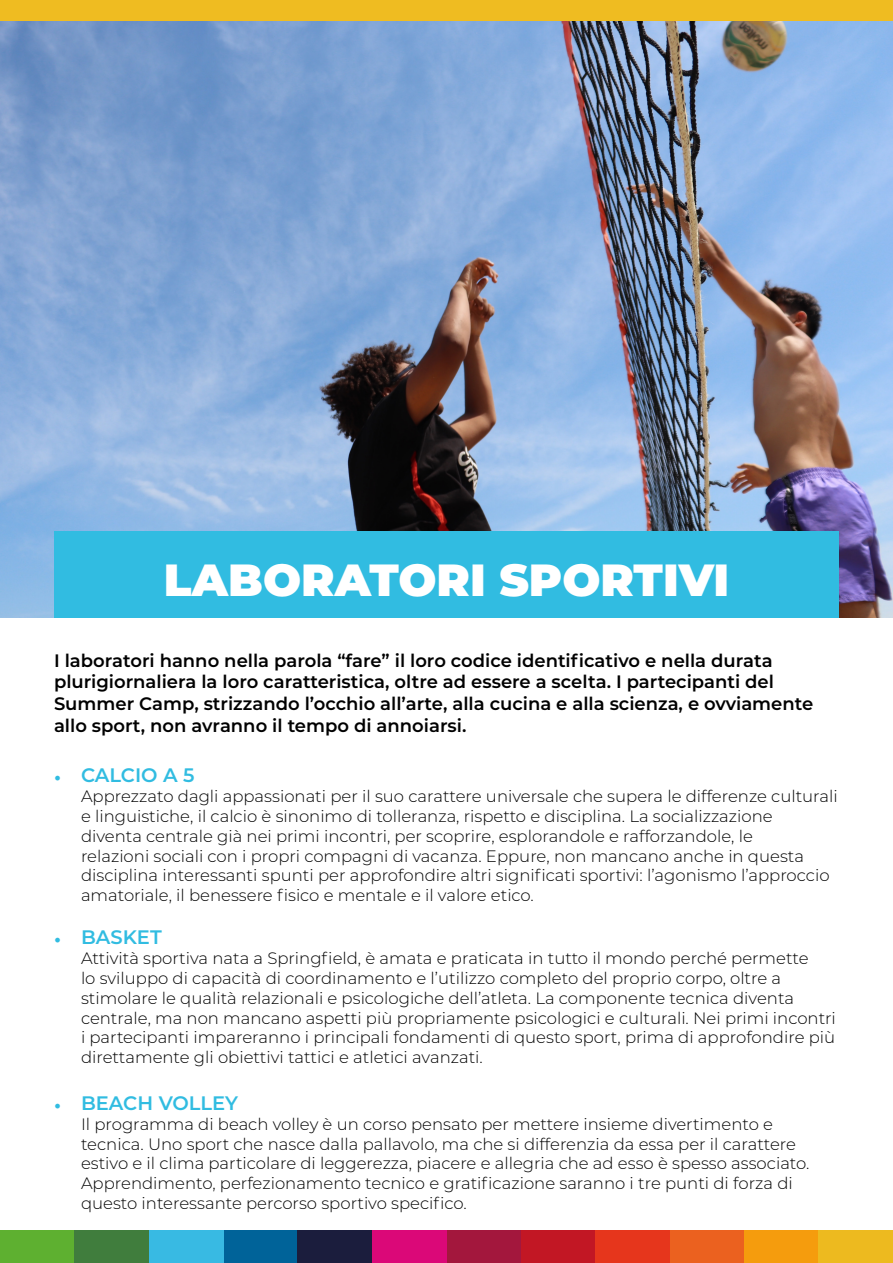
<style>
.page{position:relative;width:893px;height:1263px;background:#fff}
.page>*{position:absolute;margin:0;border:0;box-sizing:border-box;transform-origin:0 0}
.t1{font:900 45px "Montserrat";color:#fff}
.t2{font:600 19.5px "Montserrat";color:#31bce1}
.t3{font:600 18px/21.6px "Montserrat";color:#000}
.t4{font:300 16.5px/19.8px "Montserrat";color:#000}
.s1{font-family:"Minion Pro";font-weight:400;font-size:18px}
</style>
<div class="page">
<div style="left:0;top:0;width:893px;height:21px;background:#efbc21"></div>
<div style="left:446px;top:1230px;width:75px;height:33px;background:#a3173d"></div>
<div style="left:0;top:1230px;width:74px;height:33px;background:#5eb030"></div>
<div style="left:670px;top:1230px;width:74px;height:33px;background:#eb611f"></div>
<div style="left:223px;top:1230px;width:75px;height:33px;background:#006399"></div>
<div style="left:521px;top:1230px;width:74px;height:33px;background:#c21724"></div>
<div style="left:74px;top:1230px;width:75px;height:33px;background:#407d3d"></div>
<div style="left:744px;top:1230px;width:75px;height:33px;background:#f59c0d"></div>
<div style="left:298px;top:1230px;width:74px;height:33px;background:#1b1d3d"></div>
<div style="left:595px;top:1230px;width:75px;height:33px;background:#e6361c"></div>
<div style="left:149px;top:1230px;width:74px;height:33px;background:#38bae3"></div>
<div style="left:819px;top:1230px;width:74px;height:33px;background:#edba1f"></div>
<div style="left:372px;top:1230px;width:74px;height:33px;background:#db0878"></div>
<img style="left:0;top:21px;width:893px;height:596px">
<div style="left:54px;top:531px;width:785px;height:86px;background:#31bce1"></div>
<h1 class="t1" style="left:164px;top:546px;width:567px">LABORATORI SPORTIVI</h1>
<p class="t3" style="left:54px;top:649px;width:761px">I laboratori hanno nella parola “fare” il loro codice identificativo e nella durata plurigiornaliera la loro caratteristica, oltre ad essere a scelta. I partecipanti del Summer Camp, strizzando l’occhio all’arte, alla cucina e alla scienza, e ovviamente allo sport, non avranno il tempo di annoiarsi.</p>
<p class="t2" style="left:54px;top:761px;width:142px"><span class="s1">•</span> CALCIO A 5</p>
<p class="t4" style="left:81px;top:786px;width:758px">Apprezzato dagli appassionati per il suo carattere universale che supera le differenze culturali e linguistiche, il calcio è sinonimo di tolleranza, rispetto e disciplina. La socializzazione diventa centrale già nei primi incontri, per scoprire, esplorandole e rafforzandole, le<br>relazioni sociali con i propri compagni di vacanza. Eppure, non mancano anche in questa disciplina interessanti spunti per approfondire altri significati sportivi: l’agonismo l’approccio amatoriale, il benessere fisico e mentale e il valore etico.</p>
<p class="t2" style="left:54px;top:923px;width:109px"><span class="s1">•</span> BASKET</p>
<p class="t4" style="left:81px;top:948px;width:756px">Attività sportiva nata a Springfield, è amata e praticata in tutto il mondo perché permette<br>lo sviluppo di capacità di coordinamento e l’utilizzo completo del proprio corpo, oltre a stimolare le qualità relazionali e psicologiche dell’atleta. La componente tecnica diventa centrale, ma non mancano aspetti più propriamente psicologici e culturali. Nei primi incontri i partecipanti impareranno i principali fondamenti di questo sport, prima di approfondire più direttamente gli obiettivi tattici e atletici avanzati.</p>
<p class="t2" style="left:54px;top:1089px;width:186px"><span class="s1">•</span> BEACH VOLLEY</p>
<p class="t4" style="left:81px;top:1113px;width:730px">Il programma di beach volley è un corso pensato per mettere insieme divertimento e tecnica. Uno sport che nasce dalla pallavolo, ma che si differenzia da essa per il carattere estivo e il clima particolare di leggerezza, piacere e allegria che ad esso è spesso associato.<br>Apprendimento, perfezionamento tecnico e gratificazione saranno i tre punti di forza di questo interessante percorso sportivo specifico.</p>
</div>
